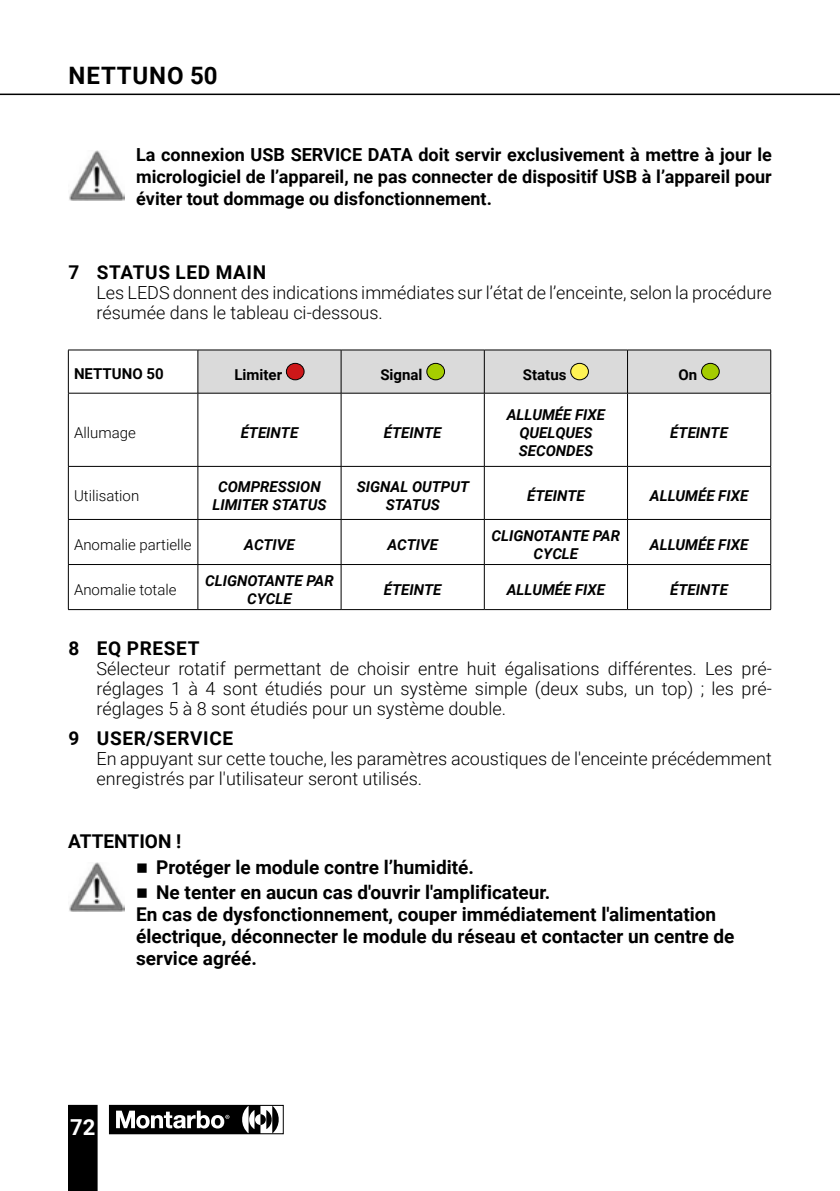
<style>
.page{position:relative;width:840px;height:1191px;background:#fff}
.page>*{position:absolute;margin:0;border:0;box-sizing:border-box;transform-origin:0 0}
.t1{font:700 24px "Roboto";letter-spacing:.035em;color:#000}
.t2{font:700 22px "Roboto";color:#fff}
.t3{font:700 19px/25.6px "Roboto";color:#000}
.t4{font:700 19px "Roboto";letter-spacing:.035em;color:#000}
.t5{font:300 18px/20px "Roboto";color:#000}
.t6{font:700 18px/22px "Roboto";color:#000;text-align:justify}
.t7{font:italic 700 15px/18px "Roboto";color:#000;text-align:center}
.t8{font:300 15px "Roboto";color:#000}
.t9{font:700 15px "Roboto";color:#000}
</style>
<div class="page">
<div style="left:109px;top:1105px;width:174px;height:28px;background:#000"></div>
<svg style="left:242px;top:1106px;width:39px;height:26px"></svg>
<svg style="left:116px;top:1110px;width:113px;height:18px"></svg>
<div style="left:109px;top:1104px;width:174px;height:30px;border:1px solid #000"></div>
<div style="left:68px;top:1104px;width:29px;height:87px;background:#000"></div>
<hr style="left:0;top:94px;width:839px;height:1px;background:#000">
<img style="left:69px;top:151px;width:56px;height:49px">
<div style="left:198px;top:351px;width:572px;height:42px;background:#dadada"></div>
<hr style="left:68px;top:350px;width:130px;height:1px;background:#000">
<hr style="left:68px;top:350px;width:1px;height:43px;background:#000">
<hr style="left:198px;top:350px;width:143px;height:1px;background:#000">
<hr style="left:197px;top:350px;width:1px;height:43px;background:#000">
<hr style="left:341px;top:350px;width:143px;height:1px;background:#000">
<hr style="left:340px;top:350px;width:1px;height:43px;background:#000">
<hr style="left:484px;top:350px;width:143px;height:1px;background:#000">
<hr style="left:483px;top:350px;width:1px;height:43px;background:#000">
<hr style="left:627px;top:350px;width:143px;height:1px;background:#000">
<hr style="left:627px;top:350px;width:1px;height:43px;background:#000">
<hr style="left:770px;top:350px;width:1px;height:43px;background:#000">
<hr style="left:68px;top:393px;width:130px;height:1px;background:#000">
<hr style="left:68px;top:393px;width:1px;height:73px;background:#000">
<hr style="left:198px;top:393px;width:143px;height:1px;background:#000">
<hr style="left:197px;top:393px;width:1px;height:73px;background:#000">
<hr style="left:341px;top:393px;width:143px;height:1px;background:#000">
<hr style="left:340px;top:393px;width:1px;height:73px;background:#000">
<hr style="left:484px;top:393px;width:143px;height:1px;background:#000">
<hr style="left:483px;top:393px;width:1px;height:73px;background:#000">
<hr style="left:627px;top:393px;width:143px;height:1px;background:#000">
<hr style="left:627px;top:393px;width:1px;height:73px;background:#000">
<hr style="left:770px;top:393px;width:1px;height:73px;background:#000">
<hr style="left:68px;top:466px;width:130px;height:1px;background:#000">
<hr style="left:68px;top:466px;width:1px;height:53px;background:#000">
<hr style="left:198px;top:466px;width:143px;height:1px;background:#000">
<hr style="left:197px;top:466px;width:1px;height:53px;background:#000">
<hr style="left:341px;top:466px;width:143px;height:1px;background:#000">
<hr style="left:340px;top:466px;width:1px;height:53px;background:#000">
<hr style="left:484px;top:466px;width:143px;height:1px;background:#000">
<hr style="left:483px;top:466px;width:1px;height:53px;background:#000">
<hr style="left:627px;top:466px;width:143px;height:1px;background:#000">
<hr style="left:627px;top:466px;width:1px;height:53px;background:#000">
<hr style="left:770px;top:466px;width:1px;height:53px;background:#000">
<hr style="left:68px;top:519px;width:130px;height:1px;background:#000">
<hr style="left:68px;top:520px;width:1px;height:44px;background:#000">
<hr style="left:198px;top:519px;width:143px;height:1px;background:#000">
<hr style="left:197px;top:520px;width:1px;height:44px;background:#000">
<hr style="left:341px;top:519px;width:143px;height:1px;background:#000">
<hr style="left:340px;top:520px;width:1px;height:44px;background:#000">
<hr style="left:484px;top:519px;width:143px;height:1px;background:#000">
<hr style="left:483px;top:520px;width:1px;height:44px;background:#000">
<hr style="left:627px;top:519px;width:143px;height:1px;background:#000">
<hr style="left:627px;top:520px;width:1px;height:44px;background:#000">
<hr style="left:770px;top:520px;width:1px;height:44px;background:#000">
<hr style="left:68px;top:564px;width:130px;height:1px;background:#000">
<hr style="left:68px;top:565px;width:1px;height:44px;background:#000">
<hr style="left:198px;top:564px;width:143px;height:1px;background:#000">
<hr style="left:197px;top:565px;width:1px;height:44px;background:#000">
<hr style="left:341px;top:564px;width:143px;height:1px;background:#000">
<hr style="left:340px;top:565px;width:1px;height:44px;background:#000">
<hr style="left:484px;top:564px;width:143px;height:1px;background:#000">
<hr style="left:483px;top:565px;width:1px;height:44px;background:#000">
<hr style="left:627px;top:564px;width:143px;height:1px;background:#000">
<hr style="left:627px;top:565px;width:1px;height:44px;background:#000">
<hr style="left:770px;top:565px;width:1px;height:44px;background:#000">
<hr style="left:68px;top:609px;width:130px;height:1px;background:#000">
<hr style="left:198px;top:609px;width:143px;height:1px;background:#000">
<hr style="left:341px;top:609px;width:143px;height:1px;background:#000">
<hr style="left:484px;top:609px;width:143px;height:1px;background:#000">
<hr style="left:627px;top:609px;width:143px;height:1px;background:#000">
<div style="left:286px;top:363px;width:18px;height:17px;background:#cd1719;border-radius:50%"></div>
<div style="left:286px;top:363px;width:18px;height:17px;border:1px solid #000;border-radius:50%"></div>
<div style="left:426px;top:363px;width:18px;height:17px;background:#a6cd00;border-radius:50%"></div>
<div style="left:426px;top:363px;width:19px;height:17px;border:1px solid #000;border-radius:50%"></div>
<div style="left:570px;top:363px;width:18px;height:17px;background:#fff354;border-radius:50%"></div>
<div style="left:570px;top:363px;width:18px;height:17px;border:1px solid #000;border-radius:50%"></div>
<div style="left:701px;top:363px;width:17px;height:17px;background:#a4cc00;border-radius:50%"></div>
<div style="left:700px;top:363px;width:19px;height:17px;border:1px solid #000;border-radius:50%"></div>
<img style="left:69px;top:862px;width:56px;height:50px">
<h1 class="t1" style="left:69px;top:59px;width:150px">NETTUNO 50</h1>
<p class="t6" style="left:136px;top:143px;width:636px">La connexion USB SERVICE DATA doit servir exclusivement à mettre à jour le micrologiciel de l’appareil, ne pas connecter de dispositif USB à l’appareil pour éviter tout dommage ou disfonctionnement.</p>
<p class="t4" style="left:68px;top:259px;width:199px">7 STATUS LED MAIN</p>
<p class="t5" style="left:96px;top:282px;width:676px">Les LEDS donnent des indications immédiates sur l’état de l’enceinte, selon la procédure résumée dans le tableau ci-dessous.</p>
<p class="t9" style="left:74px;top:363px;width:91px">NETTUNO 50</p>
<p class="t9" style="left:234px;top:364px;width:49px">Limiter</p>
<p class="t9" style="left:380px;top:364px;width:44px">Signal</p>
<p class="t9" style="left:522px;top:364px;width:45px">Status</p>
<p class="t9" style="left:678px;top:364px;width:20px">On</p>
<p class="t8" style="left:74px;top:422px;width:63px">Allumage</p>
<p class="t7" style="left:240px;top:423px;width:59px">ÉTEINTE</p>
<p class="t7" style="left:383px;top:423px;width:59px">ÉTEINTE</p>
<p class="t7" style="left:506px;top:405px;width:100px">ALLUMÉE FIXE<br>QUELQUES<br>SECONDES</p>
<p class="t7" style="left:670px;top:423px;width:59px">ÉTEINTE</p>
<p class="t8" style="left:74px;top:485px;width:67px">Utilisation</p>
<p class="t7" style="left:212px;top:477px;width:115px">COMPRESSION<br>LIMITER STATUS</p>
<p class="t7" style="left:356px;top:477px;width:114px">SIGNAL OUTPUT<br>STATUS</p>
<p class="t7" style="left:527px;top:486px;width:59px">ÉTEINTE</p>
<p class="t7" style="left:649px;top:486px;width:100px">ALLUMÉE FIXE</p>
<p class="t8" style="left:74px;top:534px;width:119px">Anomalie partielle</p>
<p class="t7" style="left:244px;top:535px;width:52px">ACTIVE</p>
<p class="t7" style="left:387px;top:535px;width:52px">ACTIVE</p>
<p class="t7" style="left:491px;top:526px;width:130px">CLIGNOTANTE PAR<br>CYCLE</p>
<p class="t7" style="left:649px;top:535px;width:100px">ALLUMÉE FIXE</p>
<p class="t8" style="left:74px;top:579px;width:104px">Anomalie totale</p>
<p class="t7" style="left:205px;top:571px;width:130px">CLIGNOTANTE PAR<br>CYCLE</p>
<p class="t7" style="left:383px;top:580px;width:59px">ÉTEINTE</p>
<p class="t7" style="left:506px;top:580px;width:100px">ALLUMÉE FIXE</p>
<p class="t7" style="left:670px;top:580px;width:59px">ÉTEINTE</p>
<p class="t4" style="left:68px;top:635px;width:132px">8 EQ PRESET</p>
<p class="t5" style="left:96px;top:658px;width:676px;text-align:justify">Sélecteur rotatif permettant de choisir entre huit égalisations différentes. Les pré&shy;réglages 1 à 4 sont étudiés pour un système simple (deux subs, un top) ; les pré&shy;réglages 5 à 8 sont étudiés pour un système double.</p>
<p class="t4" style="left:68px;top:725px;width:166px">9 USER/SERVICE</p>
<p class="t5" style="left:96px;top:748px;width:676px">En appuyant sur cette touche, les paramètres acoustiques de l'enceinte précédemment enregistrés par l'utilisateur seront utilisés.</p>
<p class="t3" style="left:156px;top:827px;width:395px;text-indent:-88px">ATTENTION !<br>Protéger le module contre l’humidité.<br>Ne tenter en aucun cas d'ouvrir l'amplificateur.</p>
<p class="t3" style="left:136px;top:903px;width:599px;line-height:22px">En cas de dysfonctionnement, couper immédiatement l'alimentation électrique, déconnecter le module du réseau et contacter un centre de service agréé.</p>
<p class="t2" style="left:70px;top:1111px;width:27px">72</p>
</div>
